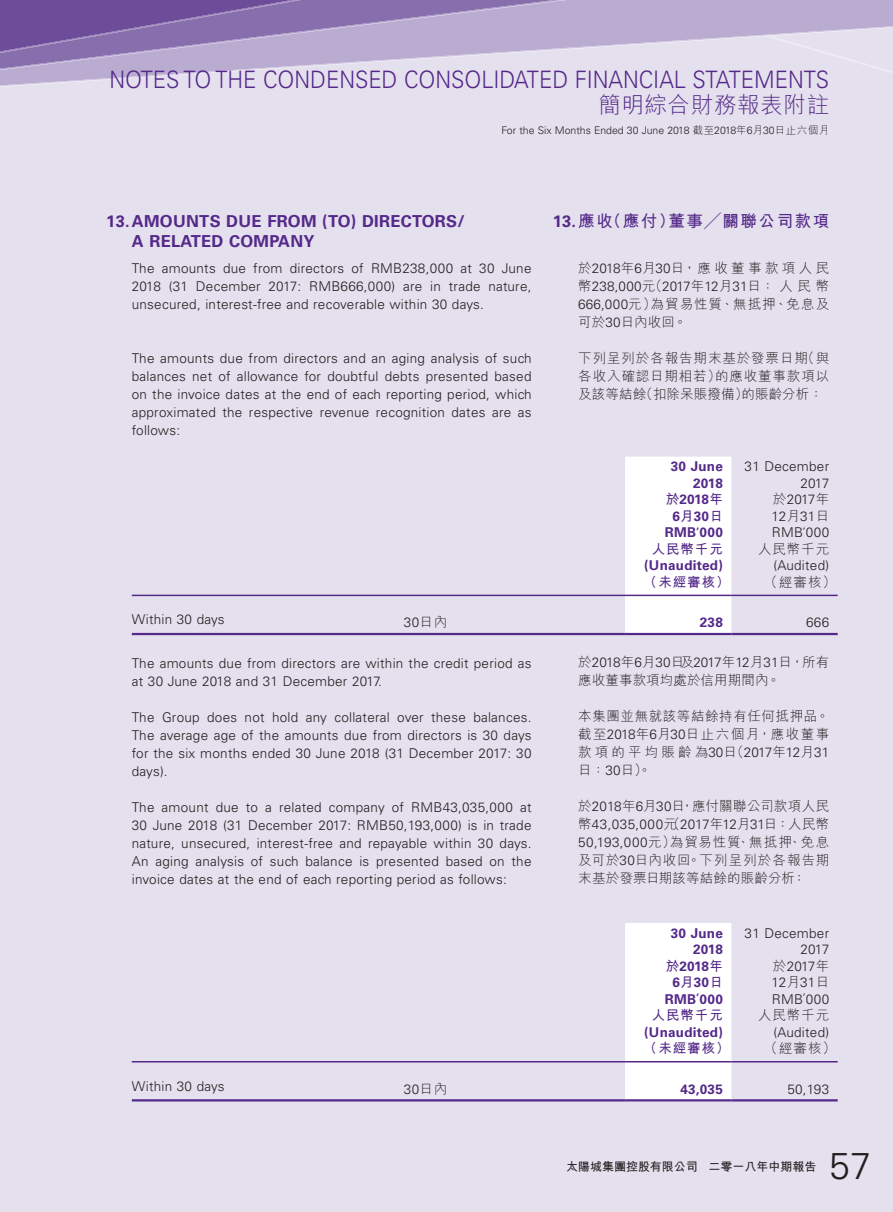
<style>
.page{position:relative;width:893px;height:1212px;background:#e5e0ee}
.page>*{position:absolute;margin:0;border:0;box-sizing:border-box;transform-origin:0 0}
.t1{font:300 37.5px "Univers LT Std";color:#231f20}
.t2{font:300 24px "Univers LT Std";color:#542989;scale:.91 1}
.t3{font:22.5px "M Hei HK Light E Ten B5 H";letter-spacing:.03em;color:#542989}
.t4{font:700 16.5px/19.5px "Univers LT Std";letter-spacing:.02em;color:#542989}
.t5{font:16.5px "M Hei HK Bold E Ten B5 H";letter-spacing:.09em;color:#542989}
.t6{font:300 13.5px/18px "Univers LT Std";letter-spacing:.02em;color:#231f20;text-align:justify}
.t7{font:13.5px/18px "M Hei HK Light E Ten B5 H";letter-spacing:.065em;color:#231f20;text-align:justify}
.t8{font:700 13.5px/16.5px "Univers LT Std";letter-spacing:.02em;color:#542989;text-align:right}
.t9{font:300 13.5px "Univers LT Std";letter-spacing:-.03em;color:#231f20}
.t10{font:13.5px "M Hei HK Light E Ten B5 H";letter-spacing:.03em;color:#231f20}
.t11{font:13.5px "M Hei HK Bold E Ten B5 H";letter-spacing:.07em;color:#542989}
.t12{font:13.5px "M Hei HK Light E Ten B5 H";letter-spacing:.25em;color:#231f20}
.t13{font:13.5px "M Hei HK Light E Ten B5 H";letter-spacing:.005em;color:#231f20}
.t14{font:12px "M Hei HK Bold E Ten B5 H";color:#231f20}
.t15{font:300 10.5px "Univers LT Std";color:#231f20}
.s1{font-family:"M Hei HK Light E Ten B5 H";font-weight:400}
.s2{font-family:"Univers LT Std";font-weight:700}
.s3{font-family:"Univers LT Std";font-weight:300}
.s4{font-family:"M Hei HK Bold E Ten B5 H";font-weight:400}
.s5{font-family:"Lithos Pro"}
</style>
<div class="page">
<svg style="left:0;top:0;width:893px;height:87px"></svg>
<svg style="left:0;top:0;width:421px;height:53px;background:#8b73af"></svg>
<div style="left:625px;top:457px;width:106px;height:175px;background:#fff"></div>
<hr style="left:132px;top:595px;width:272px;height:1px;background:#542989">
<hr style="left:404px;top:595px;width:221px;height:1px;background:#542989">
<hr style="left:625px;top:595px;width:106px;height:1px;background:#542989">
<hr style="left:731px;top:595px;width:107px;height:1px;background:#542989">
<hr style="left:132px;top:633px;width:272px;height:2px;background:#542989">
<hr style="left:404px;top:633px;width:221px;height:2px;background:#542989">
<hr style="left:625px;top:633px;width:106px;height:2px;background:#542989">
<hr style="left:731px;top:633px;width:107px;height:2px;background:#542989">
<div style="left:625px;top:923px;width:106px;height:176px;background:#fff"></div>
<hr style="left:132px;top:1061px;width:272px;height:1px;background:#542989">
<hr style="left:404px;top:1061px;width:221px;height:1px;background:#542989">
<hr style="left:625px;top:1061px;width:106px;height:1px;background:#542989">
<hr style="left:731px;top:1061px;width:107px;height:1px;background:#542989">
<hr style="left:132px;top:1099px;width:272px;height:2px;background:#542989">
<hr style="left:404px;top:1099px;width:221px;height:2px;background:#542989">
<hr style="left:625px;top:1099px;width:106px;height:2px;background:#542989">
<hr style="left:731px;top:1099px;width:107px;height:2px;background:#542989">
<h2 class="t2" style="left:109px;top:70px;width:792px">NOTES TO THE CONDENSED CONSOLIDATED FINANCIAL STATEMENTS</h2>
<h3 class="t3" style="left:599px;top:97px;width:232px">簡明綜合財務報表附註</h3>
<p class="t15" style="left:502px;top:126px;width:329px">For the Six Months Ended 30 June 2018 <span class="s1">截至</span>2018<span class="s1">年</span>6<span class="s1">月</span>30<span class="s1">日止六個月</span></p>
<p class="t4" style="left:132px;top:213px;width:334px;text-indent:-26px">13. AMOUNTS DUE FROM (TO) DIRECTORS/<br>A RELATED COMPANY</p>
<p class="t6" style="left:132px;top:260px;width:401px">The amounts due from directors of RMB238,000 at 30 June 2018 (31 December 2017: RMB666,000) are in trade nature, unsecured, interest-free and recoverable within 30 days.</p>
<p class="t6" style="left:132px;top:350px;width:401px">The amounts due from directors and an aging analysis of such balances net of allowance for doubtful debts presented based on the invoice dates at the end of each reporting period, which approximated the respective revenue recognition dates are as follows:</p>
<p class="t5" style="left:553px;top:215px;width:278px"><span class="s2">13.</span> 應收（應付）董事╱關聯公司款項</p>
<p class="t12" style="left:578px;top:263px;width:252px">於<span class="s3">2018</span>年<span class="s3">6</span>月<span class="s3">30</span>日，應收董事款項人民</p>
<p class="t6" style="left:578px;top:278px;width:252px"><span class="s1">幣</span>238,000<span class="s1">元（</span>2017<span class="s1">年</span>12<span class="s1">月</span>31<span class="s1">日：人民幣</span></p>
<p class="t7" style="left:578px;top:297px;width:252px"><span class="s3">666,000</span>元）為貿易性質、無抵押、免息及可於<span class="s3">30</span>日內收回。</p>
<p class="t7" style="left:578px;top:351px;width:252px">下列呈列於各報告期末基於發票日期（與各收入確認日期相若）的應收董事款項以及該等結餘（扣除呆賬撥備）的賬齡分析：</p>
<p class="t8" style="left:671px;top:459px;width:54px">30 June<br>2018</p>
<p class="t6" style="left:745px;top:459px;width:86px;line-height:16.5px;text-align:right">31 December<br>2017</p>
<p class="t8" style="left:666px;top:492px;width:59px;text-align:center"><span class="s4">於</span>2018<span class="s4">年<br></span>6<span class="s4">月</span>30<span class="s4">日</span></p>
<p class="t6" style="left:772px;top:492px;width:59px;line-height:16.5px"><span class="s1">於</span>2017<span class="s1">年<br></span>12<span class="s1">月</span>31<span class="s1">日</span></p>
<p class="t8" style="left:665px;top:525px;width:59px">RMB<span class="s5">’</span>000</p>
<p class="t6" style="left:772px;top:524px;width:59px">RMB<span class="s5">’</span>000</p>
<p class="t11" style="left:652px;top:544px;width:73px">人民幣千元</p>
<p class="t7" style="left:758px;top:542px;width:73px">人民幣千元</p>
<p class="t8" style="left:644px;top:558px;width:80px">(Unaudited)</p>
<p class="t6" style="left:774px;top:557px;width:57px">(Audited)</p>
<p class="t11" style="left:643px;top:577px;width:88px">（未經審核）</p>
<p class="t7" style="left:764px;top:575px;width:73px">（經審核）</p>
<p class="t6" style="left:132px;top:611px;width:94px">Within 30 days</p>
<p class="t6" style="left:404px;top:614px;width:45px">30<span class="s1">日內</span></p>
<p class="t8" style="left:700px;top:615px;width:24px">238</p>
<p class="t6" style="left:806px;top:614px;width:24px">666</p>
<p class="t6" style="left:132px;top:655px;width:401px">The amounts due from directors are within the credit period as at 30 June 2018 and 31 December 2017.</p>
<p class="t6" style="left:132px;top:709px;width:401px">The Group does not hold any collateral over these balances.<br>The average age of the amounts due from directors is 30 days for the six months ended 30 June 2018 (31 December 2017: 30 days).</p>
<p class="t6" style="left:132px;top:799px;width:401px">The amount due to a related company of RMB43,035,000 at 30 June 2018 (31 December 2017: RMB50,193,000) is in trade nature, unsecured, interest-free and repayable within 30 days.<br>An aging analysis of such balance is presented based on the invoice dates at the end of each reporting period as follows:</p>
<p class="t9" style="left:578px;top:657px;width:252px"><span class="s1">於</span>2018<span class="s1">年</span>6<span class="s1">月</span>30<span class="s1">日及</span>2017<span class="s1">年</span>12<span class="s1">月</span>31<span class="s1">日，所有</span></p>
<p class="t13" style="left:578px;top:675px;width:204px">應收董事款項均處於信用期間內。</p>
<p class="t7" style="left:578px;top:709px;width:252px">本集團並無就該等結餘持有任何抵押品。截至<span class="s3">2018</span>年<span class="s3">6</span>月<span class="s3">30</span>日止六個月，應收董事款項的平均賬齡為<span class="s3">30</span>日（<span class="s3">2017</span>年<span class="s3">12</span>月<span class="s3">31</span>日：<span class="s3">30</span>日）。</p>
<p class="t10" style="left:578px;top:801px;width:252px">於<span class="s3">2018</span>年<span class="s3">6</span>月<span class="s3">30</span>日，應付關聯公司款項人民</p>
<p class="t6" style="left:578px;top:816px;width:252px"><span class="s1">幣</span>43,035,000<span class="s1">元（</span>2017<span class="s1">年</span>12<span class="s1">月</span>31<span class="s1">日：人民幣</span></p>
<p class="t7" style="left:578px;top:835px;width:252px"><span class="s3">50,193,000</span>元）為貿易性質、無抵押、免息及可於<span class="s3">30</span>日內收回。下列呈列於各報告期末基於發票日期該等結餘的賬齡分析：</p>
<p class="t8" style="left:671px;top:926px;width:54px">30 June<br>2018</p>
<p class="t6" style="left:745px;top:926px;width:86px;line-height:16.5px;text-align:right">31 December<br>2017</p>
<p class="t8" style="left:666px;top:959px;width:59px;text-align:center"><span class="s4">於</span>2018<span class="s4">年<br></span>6<span class="s4">月</span>30<span class="s4">日</span></p>
<p class="t6" style="left:772px;top:959px;width:59px;line-height:16.5px"><span class="s1">於</span>2017<span class="s1">年<br></span>12<span class="s1">月</span>31<span class="s1">日</span></p>
<p class="t8" style="left:665px;top:992px;width:59px">RMB<span class="s5">’</span>000</p>
<p class="t6" style="left:772px;top:991px;width:59px">RMB<span class="s5">’</span>000</p>
<p class="t11" style="left:652px;top:1010px;width:73px">人民幣千元</p>
<p class="t7" style="left:758px;top:1008px;width:73px">人民幣千元</p>
<p class="t8" style="left:644px;top:1025px;width:80px">(Unaudited)</p>
<p class="t6" style="left:774px;top:1024px;width:57px">(Audited)</p>
<p class="t11" style="left:643px;top:1043px;width:88px">（未經審核）</p>
<p class="t7" style="left:764px;top:1041px;width:73px">（經審核）</p>
<p class="t6" style="left:132px;top:1078px;width:94px">Within 30 days</p>
<p class="t6" style="left:404px;top:1081px;width:45px">30<span class="s1">日內</span></p>
<p class="t8" style="left:680px;top:1082px;width:44px">43,035</p>
<p class="t6" style="left:787px;top:1081px;width:43px">50,193</p>
<p class="t14" style="left:566px;top:1162px;width:252px">太陽城集團控股有限公司 二零一八年中期報告</p>
<h1 class="t1" style="left:829px;top:1151px;width:43px">57</h1>
</div>
